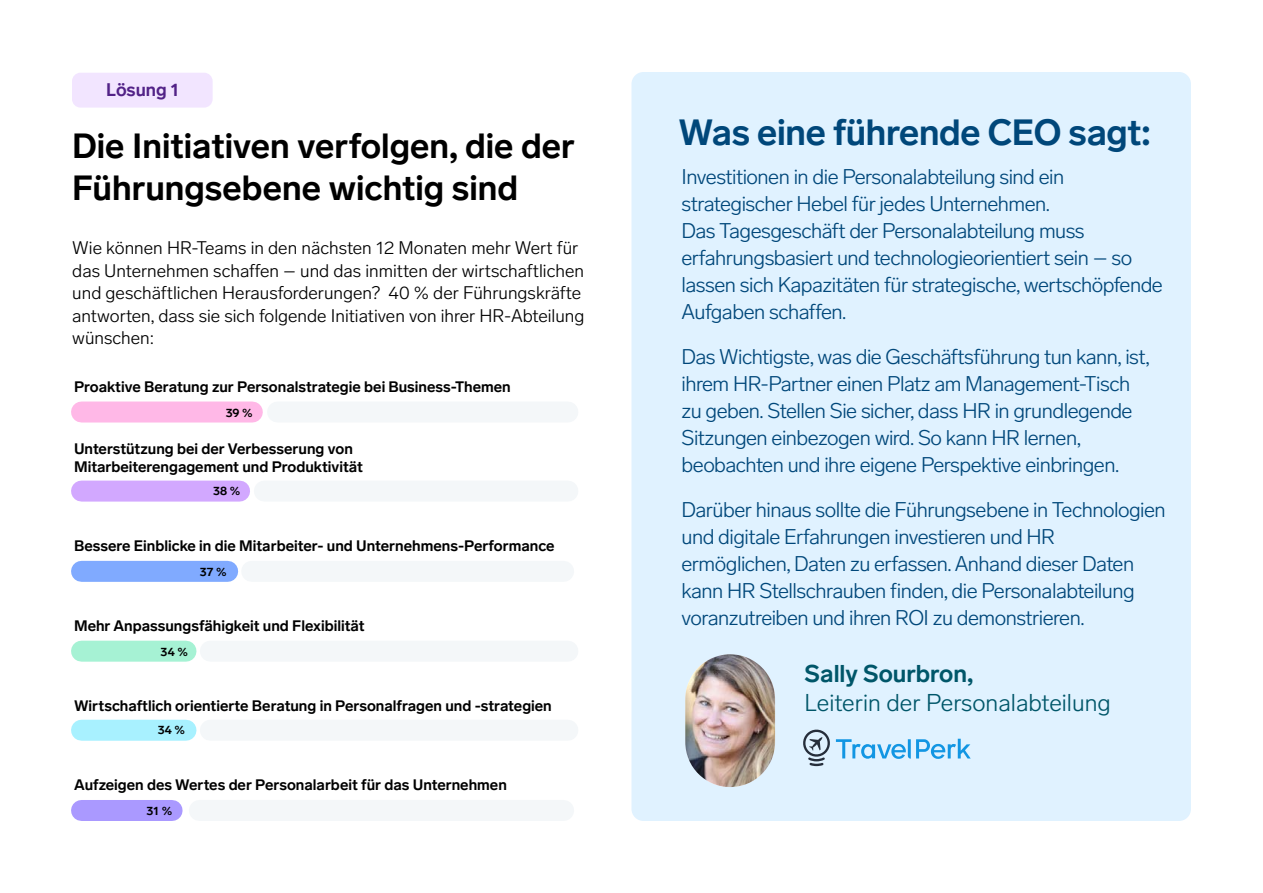
<style>
.page{position:relative;width:1263px;height:893px;background:#fff}
.page>*{position:absolute;margin:0;border:0;box-sizing:border-box;transform-origin:0 0}
.t1{font:700 36px "Lab Grotesque";letter-spacing:-.01em;color:#00477a}
.t2{font:700 34.5px/41.4px "Lab Grotesque";color:#000}
.t3{font:300 24px "Lab Grotesque";color:#005669}
.t4{font:700 24px "Lab Grotesque";color:#005669}
.t5{font:300 21px/27px "Lab Grotesque";letter-spacing:-.025em;color:#00477a}
.t6{font:300 18px/22.5px "Lab Grotesque";color:#000}
.t7{font:700 18px "Lab Grotesque";color:#522287}
.t8{font:700 15px/18px "Lab Grotesque";color:#000}
.t9{font:700 12px "Lab Grotesque";letter-spacing:.005em;color:#000}
</style>
<div class="page">
<div style="left:72px;top:73px;width:141px;height:35px;background:#f2e5ff;border-radius:9px"></div>
<div style="left:82px;top:401px;width:170px;height:21px;background:#ffb8e7"></div>
<div style="left:278px;top:401px;width:290px;height:21px;background:#f4f7f9"></div>
<div style="left:264px;top:481px;width:304px;height:21px;background:#f4f7f9"></div>
<div style="left:82px;top:481px;width:158px;height:21px;background:#d2a8ff"></div>
<div style="left:252px;top:561px;width:312px;height:21px;background:#f4f7f9"></div>
<div style="left:82px;top:561px;width:146px;height:21px;background:#80aaff"></div>
<div style="left:82px;top:641px;width:104px;height:21px;background:#a6f2d4"></div>
<div style="left:210px;top:641px;width:358px;height:21px;background:#f4f7f9"></div>
<div style="left:210px;top:720px;width:358px;height:21px;background:#f4f7f9"></div>
<div style="left:82px;top:720px;width:104px;height:21px;background:#a8f1ff"></div>
<div style="left:199px;top:800px;width:365px;height:21px;background:#f4f7f9"></div>
<div style="left:82px;top:800px;width:90px;height:21px;background:#a9f"></div>
<div style="left:631px;top:72px;width:560px;height:749px;background:#e0f2ff;border-radius:12px"></div>
<img style="left:685px;top:654px;width:90px;height:133px;border-radius:45px">
<svg style="left:803px;top:729px;width:168px;height:37px"></svg>
<p class="t7" style="left:106px;top:79px;width:75px">Lösung 1</p>
<h2 class="t2" style="left:72px;top:126px;width:504px">Die Initiativen verfolgen, die der<br>Führungsebene wichtig sind</h2>
<p class="t6" style="left:72px;top:237px;width:514px">Wie können HR-Teams in den nächsten 12 Monaten mehr Wert für das Unternehmen schaffen – und das inmitten der wirtschaftlichen und geschäftlichen Herausforderungen? 40 % der Führungskräfte antworten, dass sie sich folgende Initiativen von ihrer HR-Abteilung wünschen:</p>
<p class="t8" style="left:74px;top:378px;width:438px">Proaktive Beratung zur Personalstrategie bei Business-Themen</p>
<p class="t9" style="left:226px;top:405px;width:29px">39 %</p>
<p class="t8" style="left:74px;top:440px;width:290px">Unterstützung bei der Verbesserung von<br>Mitarbeiterengagement und Produktivität</p>
<p class="t9" style="left:213px;top:484px;width:29px">38 %</p>
<p class="t8" style="left:74px;top:537px;width:482px">Bessere Einblicke in die Mitarbeiter- und Unternehmens-Performance</p>
<p class="t9" style="left:200px;top:564px;width:28px">37 %</p>
<p class="t8" style="left:74px;top:617px;width:292px">Mehr Anpassungsfähigkeit und Flexibilität</p>
<p class="t9" style="left:161px;top:644px;width:29px">34 %</p>
<p class="t8" style="left:74px;top:697px;width:479px">Wirtschaftlich orientierte Beratung in Personalfragen und -strategien</p>
<p class="t9" style="left:158px;top:723px;width:29px">34 %</p>
<p class="t8" style="left:74px;top:776px;width:434px">Aufzeigen des Wertes der Personalarbeit für das Unternehmen</p>
<p class="t9" style="left:147px;top:804px;width:27px">31 %</p>
<h1 class="t1" style="left:678px;top:111px;width:475px">Was eine führende CEO sagt:</h1>
<p class="t5" style="left:681px;top:163px;width:483px">Investitionen in die Personalabteilung sind ein strategischer Hebel für jedes Unternehmen.<br>Das Tagesgeschäft der Personalabteilung muss erfahrungsbasiert und technologieorientiert sein – so lassen sich Kapazitäten für strategische, wertschöpfende Aufgaben schaffen.</p>
<p class="t5" style="left:681px;top:343px;width:470px">Das Wichtigste, was die Geschäftsführung tun kann, ist, ihrem HR-Partner einen Platz am Management-Tisch zu geben. Stellen Sie sicher, dass HR in grundlegende Sitzungen einbezogen wird. So kann HR lernen, beobachten und ihre eigene Perspektive einbringen.</p>
<p class="t5" style="left:681px;top:496px;width:486px">Darüber hinaus sollte die Führungsebene in Technologien und digitale Erfahrungen investieren und HR ermöglichen, Daten zu erfassen. Anhand dieser Daten kann HR Stellschrauben finden, die Personalabteilung voranzutreiben und ihren ROI zu demonstrieren.</p>
<p class="t4" style="left:804px;top:659px;width:170px">Sally Sourbron,</p>
<p class="t3" style="left:804px;top:688px;width:308px">Leiterin der Personalabteilung</p>
</div>
